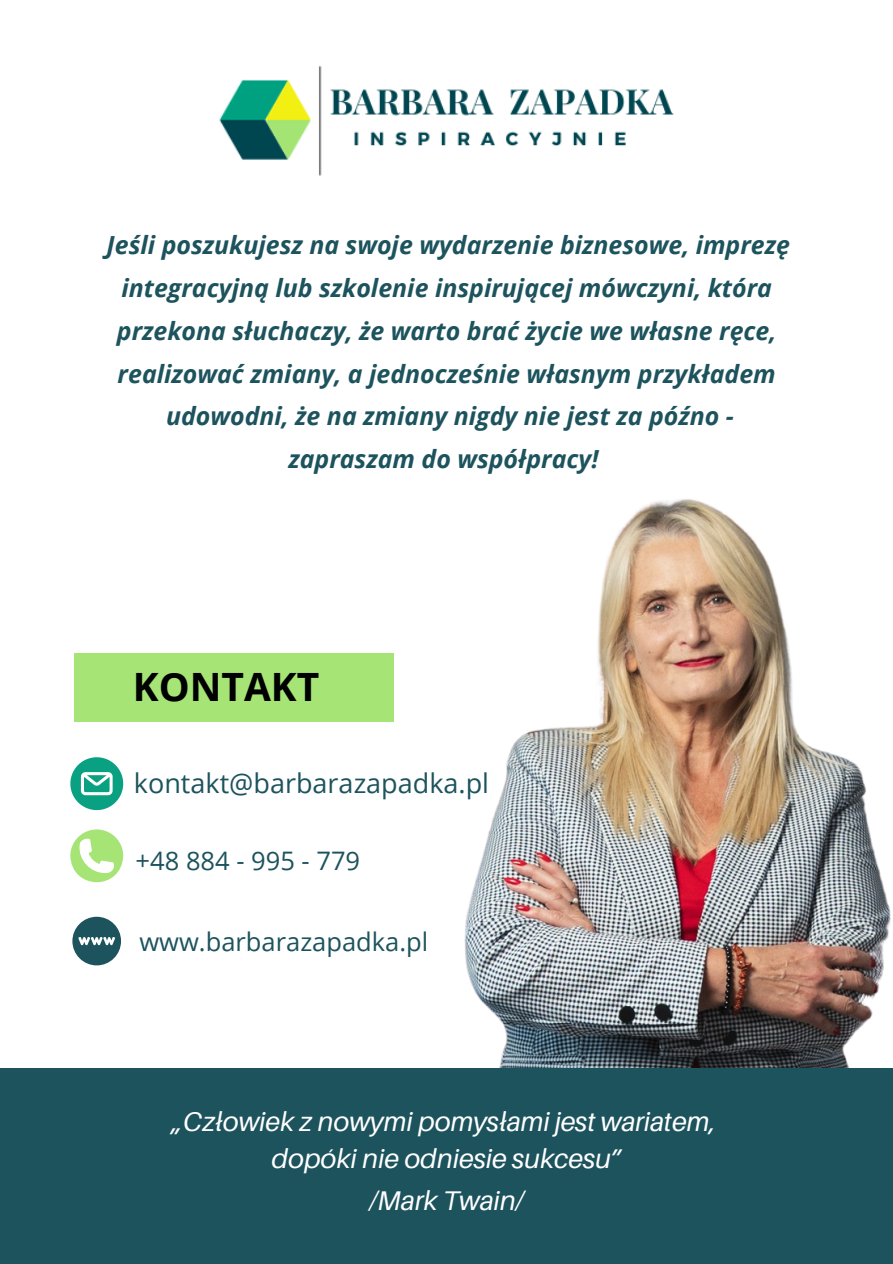
<style>
.page{position:relative;width:893px;height:1264px;background:#fff}
.page>*{position:absolute;margin:0;border:0;box-sizing:border-box;transform-origin:0 0}
.t1{font:700 39px "Open Sans";color:#000}
.t2{font:italic 27px "Aileron";color:#fff}
.t3{font:27px "Open Sans";color:#1c535d}
.t4{font:25.5px "Open Sans";color:#1c535d}
.t5{font:italic 700 24.9px/42.8px "Open Sans";color:#1c535d;text-align:center}
</style>
<div class="page">
<img style="left:219px;top:65px;width:455px;height:111px">
<svg style="left:70px;top:757px;width:53px;height:53px"></svg>
<svg style="left:70px;top:829px;width:53px;height:54px"></svg>
<div style="left:74px;top:653px;width:319px;height:69px;background:#a6e475"></div>
<svg style="left:72px;top:916px;width:49px;height:49px"></svg>
<img style="left:464px;top:499px;width:427px;height:569px">
<div style="left:0;top:1068px;width:892px;height:195px;background:#1c535d"></div>
<h2 class="t5" style="left:107px;top:223px;width:685px">Jeśli poszukujesz na swoje wydarzenie biznesowe, imprezę integracyjną lub szkolenie inspirującej mówczyni, która przekona słuchaczy, że warto brać życie we własne ręce, realizować zmiany, a jednocześnie własnym przykładem udowodni, że na zmiany nigdy nie jest za późno - zapraszam do współpracy!</h2>
<p class="t1" style="left:133px;top:659px;width:188px">KONTAKT</p>
<p class="t3" style="left:134px;top:764px;width:356px">kontakt@barbarazapadka.pl</p>
<h1 class="t4" style="left:136px;top:842px;width:226px">+48 884 - 995 - 779</h1>
<p class="t4" style="left:139px;top:923px;width:290px">www.barbarazapadka.pl</p>
<p class="t2" style="left:172px;top:1104px;width:545px">„Człowiek z nowymi pomysłami jest wariatem,</p>
<p class="t2" style="left:271px;top:1141px;width:351px">dopóki nie odniesie sukcesu”</p>
<p class="t2" style="left:369px;top:1183px;width:156px">/Mark Twain/</p>
</div>
